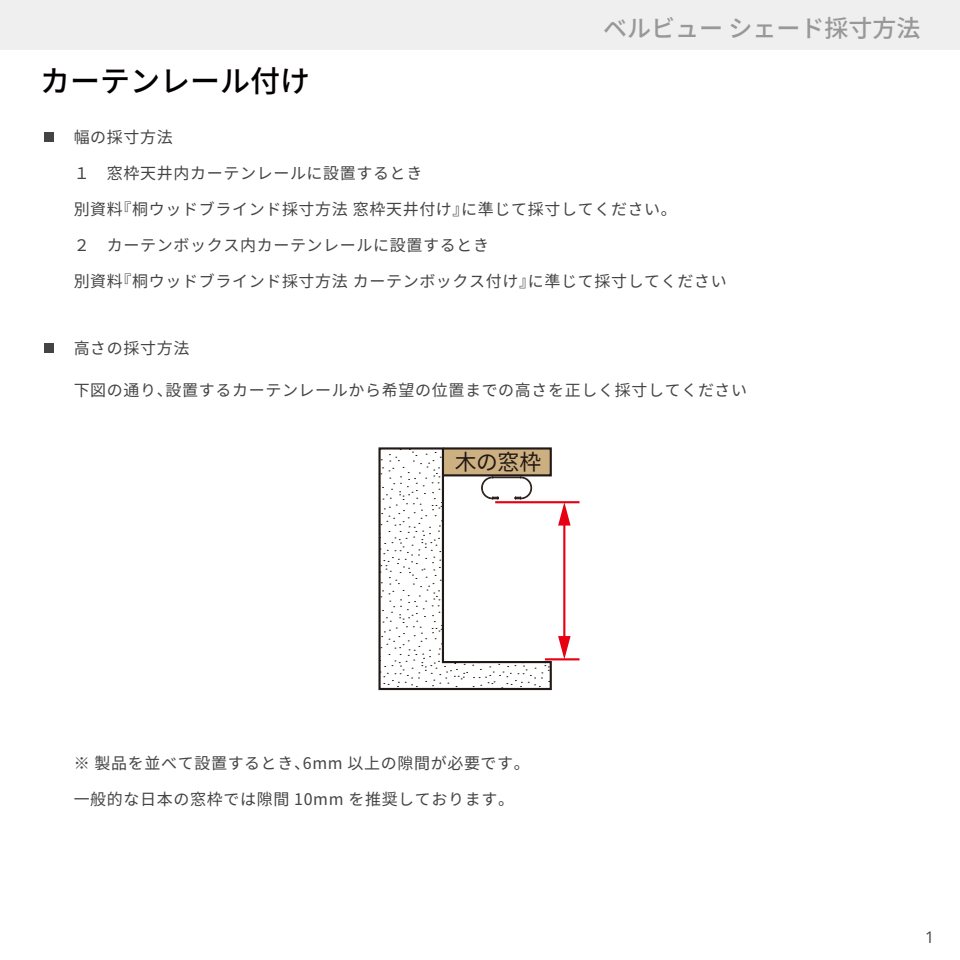
<style>
.page{position:relative;width:960px;height:960px;background:#fff}
.page>*{position:absolute;margin:0;border:0;box-sizing:border-box;transform-origin:0 0}
.t1{font:500 30px "Noto Sans CJ Kjp";color:#040000}
.t2{font:500 24px "Noto Sans CJ Kjp";color:#999899}
.t3{font:21.8px "Noto Sans CJ Kjp";color:#221815}
.t4{font:16px "Noto Sans CJ Kjp";letter-spacing:.04em;color:#454444}
.t5{font:16px "Open Sans";color:#444}
</style>
<div class="page">
<svg style="left:378px;top:447px;width:175px;height:244px"></svg>
<svg style="left:481px;top:477px;width:51px;height:23px"></svg>
<hr style="left:495px;top:501px;width:85px;height:2px;background:#e60012">
<hr style="left:545px;top:658px;width:35px;height:2px;background:#e60012">
<hr style="left:563px;top:521px;width:2px;height:119px;background:#e60012">
<svg style="left:558px;top:503px;width:13px;height:23px"></svg>
<svg style="left:558px;top:636px;width:13px;height:23px"></svg>
<div style="left:0;top:0;width:960px;height:50px;background:#efefef"></div>
<div style="left:44px;top:132px;width:10px;height:10px;background:#444"></div>
<div style="left:44px;top:343px;width:10px;height:10px;background:#444"></div>
<h2 class="t2" style="left:603px;top:15px;width:319px">ベルビュー シェード採寸方法</h2>
<h1 class="t1" style="left:40px;top:64px;width:272px">カーテンレール付け</h1>
<p class="t4" style="left:74px;top:128px;width:101px">幅の採寸方法</p>
<p class="t4" style="left:74px;top:164px;width:350px">１　窓枠天井内カーテンレールに設置するとき</p>
<p class="t4" style="left:74px;top:200px;width:605px">別資料『桐ウッドブラインド採寸方法 窓枠天井付け』に準じて採寸してください。</p>
<p class="t4" style="left:74px;top:236px;width:417px">２　カーテンボックス内カーテンレールに設置するとき</p>
<p class="t4" style="left:74px;top:272px;width:655px">別資料『桐ウッドブラインド採寸方法 カーテンボックス付け』に準じて採寸してください</p>
<p class="t4" style="left:74px;top:339px;width:117px">高さの採寸方法</p>
<p class="t4" style="left:74px;top:381px;width:675px">下図の通り、設置するカーテンレールから希望の位置までの高さを正しく採寸してください</p>
<h3 class="t3" style="left:455px;top:450px;width:88px">木の窓枠</h3>
<p class="t4" style="left:74px;top:754px;width:458px">※ 製品を並べて設置するとき、6mm 以上の隙間が必要です。</p>
<p class="t4" style="left:74px;top:790px;width:442px">一般的な日本の窓枠では隙間 10mm を推奨しております。</p>
<p class="t5" style="left:925px;top:926px;width:11px">1</p>
</div>
